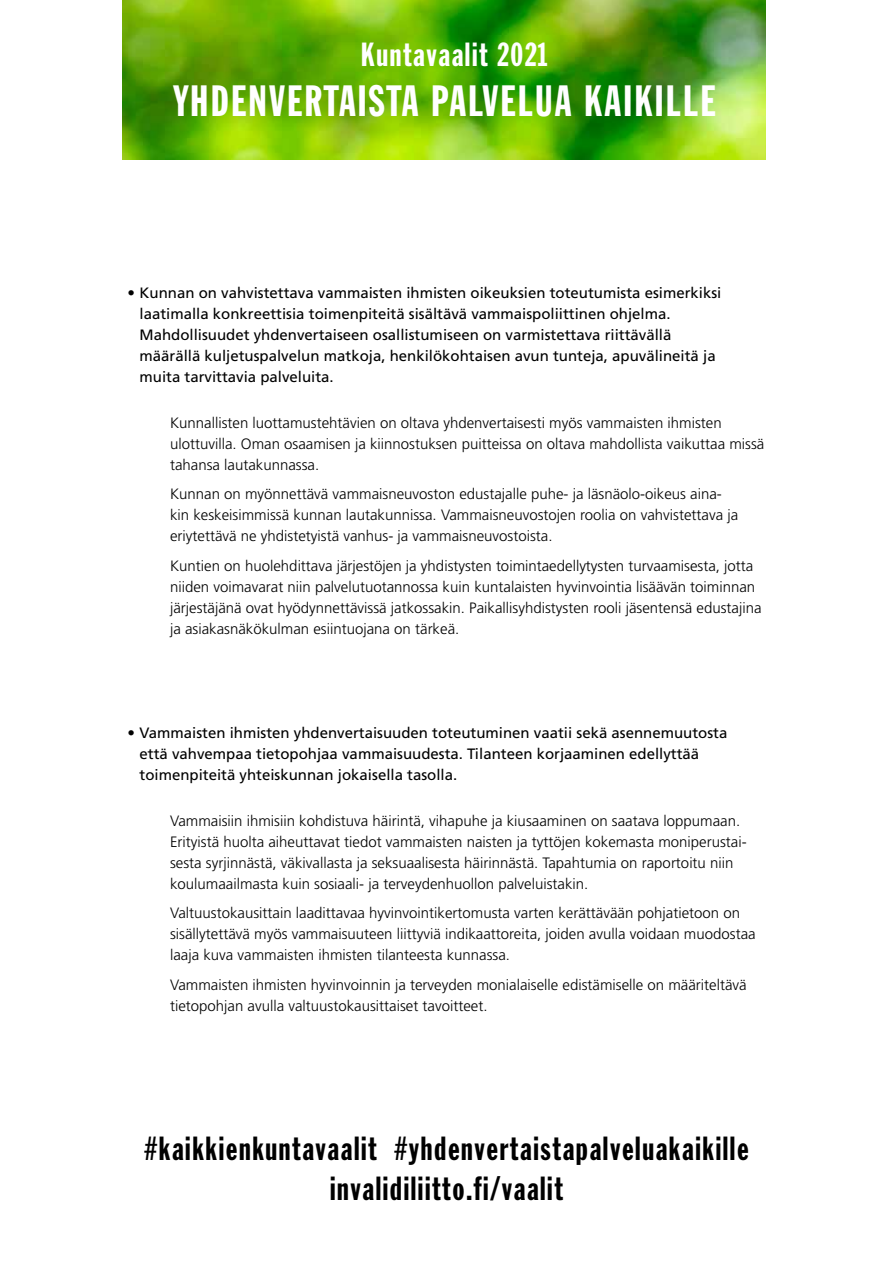
<style>
.page{position:relative;width:893px;height:1263px;background:#fff}
.page>*{position:absolute;margin:0;border:0;box-sizing:border-box;transform-origin:0 0}
.t1{font:43.05px "Franklin Gothic Std Extra Cond";letter-spacing:.05em;color:#fff}
.t2{font:32.85px/39.5px "Franklin Gothic Std Extra Cond";letter-spacing:.05em;color:#000;text-align:center}
.t3{font:32.85px "Franklin Gothic Std Extra Cond";letter-spacing:.05em;color:#fff}
.t4{font:300 15px/21px "Frutiger LT Std";color:#000}
.t5{font:15px/21px "Frutiger LT Std";color:#000}
</style>
<div class="page">
<img style="left:123px;top:0;width:642px;height:159px">
<h2 class="t3" style="left:361px;top:37px;width:188px">Kuntavaalit 2021</h2>
<h1 class="t1" style="left:174px;top:77px;width:543px">YHDENVERTAISTA PALVELUA KAIKILLE</h1>
<p class="t5" style="left:140px;top:283px;width:583px;text-indent:-12px">• Kunnan on vahvistettava vammaisten ihmisten oikeuksien toteutumista esimerkiksi laatimalla konkreettisia toimenpiteitä sisältävä vammaispoliittinen ohjelma.<br>Mahdollisuudet yhdenvertaiseen osallistumiseen on varmistettava riittävällä määrällä kuljetuspalvelun matkoja, henkilökohtaisen avun tunteja, apuvälineitä ja muita tarvittavia palveluita.</p>
<p class="t4" style="left:170px;top:412px;width:596px">Kunnallisten luottamustehtävien on oltava yhdenvertaisesti myös vammaisten ihmisten ulottuvilla. Oman osaamisen ja kiinnostuksen puitteissa on oltava mahdollista vaikuttaa missä tahansa lautakunnassa.</p>
<p class="t4" style="left:170px;top:484px;width:570px">Kunnan on myönnettävä vammaisneuvoston edustajalle puhe- ja läsnäolo-oikeus aina&shy;kin keskeisimmissä kunnan lautakunnissa. Vammaisneuvostojen roolia on vahvistettava ja eriytettävä ne yhdistetyistä vanhus- ja vammaisneuvostoista.</p>
<p class="t4" style="left:170px;top:555px;width:593px">Kuntien on huolehdittava järjestöjen ja yhdistysten toimintaedellytysten turvaamisesta, jotta niiden voimavarat niin palvelutuotannossa kuin kuntalaisten hyvinvointia lisäävän toiminnan järjestäjänä ovat hyödynnettävissä jatkossakin. Paikallisyhdistysten rooli jäsentensä edustajina ja asiakasnäkökulman esiintuojana on tärkeä.</p>
<p class="t5" style="left:140px;top:723px;width:589px;text-indent:-12px">• Vammaisten ihmisten yhdenvertaisuuden toteutuminen vaatii sekä asennemuutosta että vahvempaa tietopohjaa vammaisuudesta. Tilanteen korjaaminen edellyttää toimenpiteitä yhteiskunnan jokaisella tasolla.</p>
<p class="t4" style="left:170px;top:810px;width:578px">Vammaisiin ihmisiin kohdistuva häirintä, vihapuhe ja kiusaaminen on saatava loppumaan.<br>Erityistä huolta aiheuttavat tiedot vammaisten naisten ja tyttöjen kokemasta moniperustai&shy;sesta syrjinnästä, väkivallasta ja seksuaalisesta häirinnästä. Tapahtumia on raportoitu niin koulumaailmasta kuin sosiaali- ja terveydenhuollon palveluistakin.</p>
<p class="t4" style="left:170px;top:903px;width:587px">Valtuustokausittain laadittavaa hyvinvointikertomusta varten kerättävään pohjatietoon on sisällytettävä myös vammaisuuteen liittyviä indikaattoreita, joiden avulla voidaan muodostaa laaja kuva vammaisten ihmisten tilanteesta kunnassa.</p>
<p class="t4" style="left:170px;top:974px;width:578px">Vammaisten ihmisten hyvinvoinnin ja terveyden monialaiselle edistämiselle on määriteltävä tietopohjan avulla valtuustokausittaiset tavoitteet.</p>
<h2 class="t2" style="left:144px;top:1130px;width:606px">#kaikkienkuntavaalit #yhdenvertaistapalveluakaikille invalidiliitto.fi/vaalit</h2>
</div>
